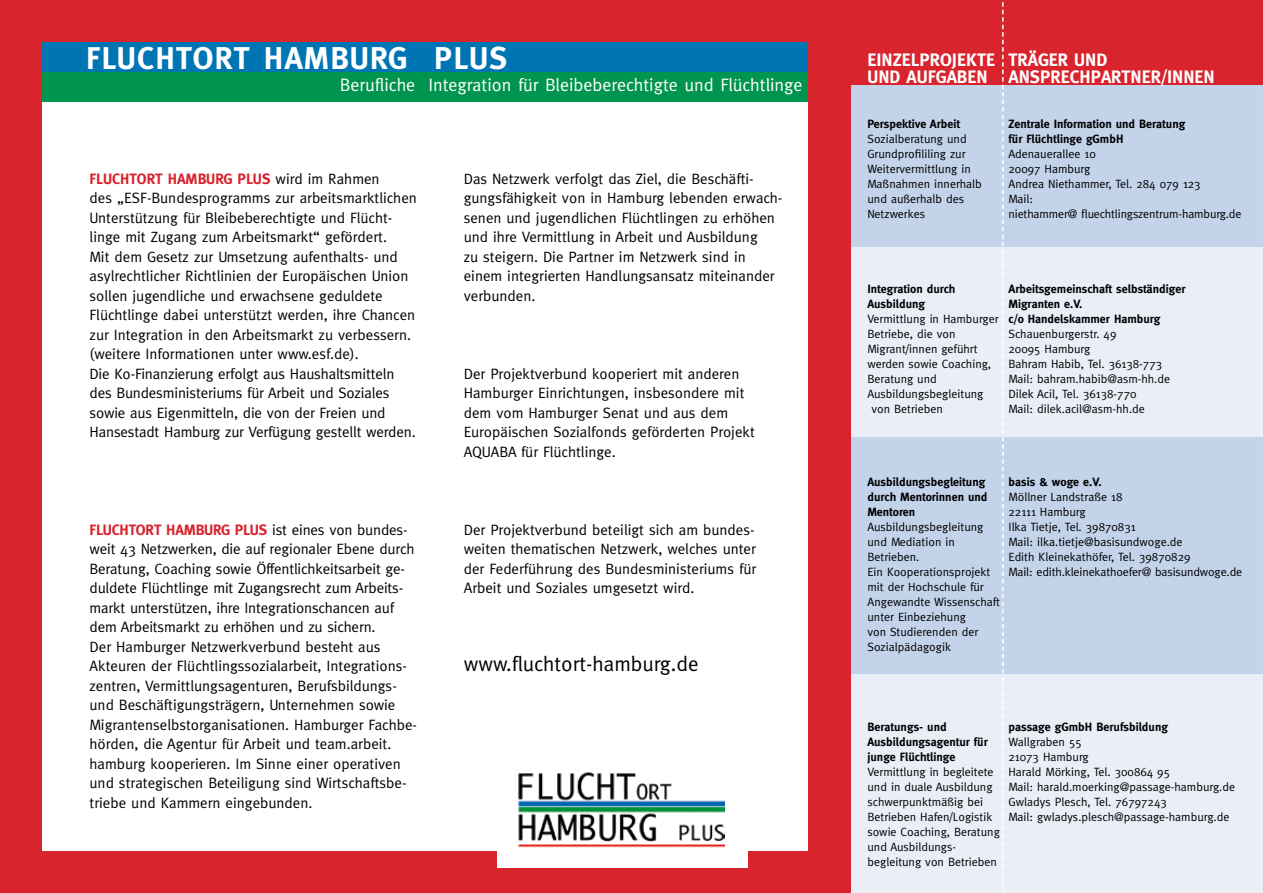
<style>
.page{position:relative;width:1263px;height:893px;background:#fff}
.page>*{position:absolute;margin:0;border:0;box-sizing:border-box;transform-origin:0 0}
.t1{font:700 31.5px "Meta";letter-spacing:.04em;color:#fff}
.t2{font:21px "Meta";color:#000}
.t3{font:18px "Meta";color:#fff}
.t4{font:700 18px/16.5px "Meta";color:#fff}
.t5{font:15px/19.5px "Meta";color:#000}
.t6{font:12px/15px "Meta";color:#000}
.t7{font:700 12px "Meta";color:#000}
.s1{font-weight:700;color:#d9232d}
.s2{font-weight:700}
</style>
<div class="page">
<div style="left:850px;top:85px;width:413px;height:808px;background:#e9eef7"></div>
<div style="left:850px;top:438px;width:413px;height:236px;background:#c3d3ea"></div>
<div style="left:850px;top:85px;width:413px;height:162px;background:#c3d3ea"></div>
<div style="left:850px;top:0;width:413px;height:85px;background:#d9232d"></div>
<div style="left:0;top:0;width:850px;height:893px;background:#d9232d"></div>
<div style="left:43px;top:43px;width:765px;height:807px;background:#fff"></div>
<div style="left:43px;top:43px;width:765px;height:29px;background:#0075b3"></div>
<div style="left:43px;top:72px;width:765px;height:30px;background:#00954e"></div>
<svg style="left:1002px;top:2px;width:1px;height:889px"></svg>
<div style="left:497px;top:770px;width:250px;height:97px;background:#fff"></div>
<img style="left:518px;top:772px;width:206px;height:76px">
<h1 class="t1" style="left:86px;top:40px;width:423px">Fluchtort Hamburg Plus</h1>
<p class="t4" style="left:867px;top:51px;width:241px">Einzelprojekte Träger und und AufgabenAn</p>
<p class="t4" style="left:1030px;top:68px;width:184px">sprechpartner/inn en</p>
<p class="t3" style="left:340px;top:75px;width:464px">Berufliche Integration für Bleibeberechtigte und Flüchtlinge</p>
<p class="t5" style="left:90px;top:169px;width:329px"><span class="s1">Fluchtort Hamburg Plus</span> wird im Rahmen<br>des „ESF-Bundesprogramms zur arbeitsmarktlichen Unterstützung für Bleibeberechtigte und Flücht&shy;linge mit Zugang zum Arbeitsmarkt“ gefördert.<br>Mit dem Gesetz zur Umsetzung aufenthalts- und asylrechtlicher Richtlinien der Europäischen Union sollen jugendliche und erwachsene geduldete Flüchtlinge dabei unterstützt werden, ihre Chancen zur Integration in den Arbeitsmarkt zu verbessern. (weitere Informationen unter www.esf.de).<br>Die Ko-Finanzierung erfolgt aus Haushaltsmitteln des Bundesministeriums für Arbeit und Soziales sowie aus Eigenmitteln, die von der Freien und Hansestadt Hamburg zur Verfügung gestellt werden.</p>
<p class="t5" style="left:90px;top:520px;width:329px"><span class="s1">Fluchtort Hamburg Plus</span> ist eines von bundes&shy;weit 43 Netzwerken, die auf regionaler Ebene durch Beratung, Coaching sowie Öffentlichkeitsarbeit ge&shy;duldete Flüchtlinge mit Zugangsrecht zum Arbeits&shy;markt unterstützen, ihre Integrationschancen auf dem Arbeitsmarkt zu erhöhen und zu sichern.<br>Der Hamburger Netzwerkverbund besteht aus Akteuren der Flüchtlingssozialarbeit, Integrations&shy;zentren, Vermittlungsagenturen, Berufsbildungs&shy;und Beschäftigungsträgern, Unternehmen sowie Migrantenselbst-organisa-tionen. Hamburger Fachbe&shy;hörden, die Agentur für Arbeit und team.arbeit. hamburg kooperieren. Im Sinne einer operativen und strategischen Beteiligung sind Wirtschaftsbe&shy;triebe und Kammern eingebunden.</p>
<p class="t5" style="left:464px;top:169px;width:320px">Das Netzwerk verfolgt das Ziel, die Beschäfti&shy;gungsfähigkeit von in Hamburg lebenden erwach&shy;senen und jugendlichen Flüchtlingen zu erhöhen und ihre Vermittlung in Arbeit und Ausbildung<br>zu steigern. Die Partner im Netzwerk sind in einem integrierten Handlungsansatz miteinander verbunden.</p>
<p class="t5" style="left:464px;top:364px;width:293px">Der Projektverbund kooperiert mit anderen Hamburger Einrichtungen, insbesondere mit dem vom Hamburger Senat und aus dem Europäischen Sozialfonds geförderten Projekt AQUABA für Flüchtlinge.</p>
<p class="t5" style="left:464px;top:520px;width:294px">Der Projektverbund beteiligt sich am bundes&shy;weiten thematischen Netzwerk, welches unter der Federführung des Bundesministeriums für Arbeit und Soziales umgesetzt wird.</p>
<h2 class="t2" style="left:464px;top:652px;width:236px">www.fluchtort-hamburg.de</h2>
<p class="t7" style="left:867px;top:116px;width:94px">Perspektive Arbeit</p>
<p class="t7" style="left:1008px;top:116px;width:179px">Zentrale Information und Beratung</p>
<p class="t6" style="left:867px;top:131px;width:101px">Sozialberatung und</p>
<p class="t7" style="left:1008px;top:131px;width:116px">für Flüchtlinge gGmbH</p>
<p class="t6" style="left:867px;top:146px;width:100px">Grundprofililing zur</p>
<p class="t6" style="left:1008px;top:146px;width:89px">Adenauerallee 10</p>
<p class="t6" style="left:867px;top:161px;width:105px">Weitervermittlung in</p>
<p class="t6" style="left:1008px;top:161px;width:83px">20097 Hamburg</p>
<p class="t6" style="left:867px;top:176px;width:116px">Maßnahmen innerhalb</p>
<p class="t6" style="left:1008px;top:176px;width:194px">Andrea Niethammer, Tel. 284 079 123</p>
<p class="t6" style="left:867px;top:191px;width:98px">und außerhalb des</p>
<p class="t6" style="left:1008px;top:191px;width:26px">Mail:</p>
<p class="t6" style="left:867px;top:206px;width:59px">Netzwerkes</p>
<p class="t6" style="left:1008px;top:206px;width:234px">niethammer@ fluechtlingszentrum-hamburg.de</p>
<p class="t7" style="left:867px;top:281px;width:122px">Integration durch A</p>
<p class="t7" style="left:1015px;top:281px;width:172px">rbeitsgemeinschaft selbständiger</p>
<p class="t7" style="left:867px;top:296px;width:59px">Ausbildung</p>
<p class="t6" style="left:867px;top:296px;width:295px;text-indent:141px"><span class="s2">Migranten e.V.<br></span>Vermittlung in Hamburger <span class="s2">c/o Handelskammer Hamburg<br></span>Betriebe, die von</p>
<p class="t6" style="left:1008px;top:326px;width:109px">Schauenburgerstr. 49</p>
<p class="t6" style="left:867px;top:341px;width:112px">Migrant/innen geführt</p>
<p class="t6" style="left:1008px;top:341px;width:83px">20095 Hamburg</p>
<p class="t6" style="left:867px;top:356px;width:125px">werden sowie Coaching,</p>
<p class="t6" style="left:1008px;top:356px;width:155px">Bahram Habib, Tel. 36138-773</p>
<p class="t6" style="left:867px;top:371px;width:71px">Beratung und</p>
<p class="t6" style="left:1008px;top:371px;width:163px">Mail: bahram.habib@asm-hh.de</p>
<p class="t6" style="left:867px;top:386px;width:117px">Ausbildungsbegleitung</p>
<p class="t6" style="left:1008px;top:386px;width:129px">Dilek Acil, Tel. 36138-770</p>
<p class="t6" style="left:871px;top:401px;width:73px">von Betrieben</p>
<p class="t6" style="left:1008px;top:401px;width:138px">Mail: dilek.acil@asm-hh.de</p>
<p class="t7" style="left:867px;top:475px;width:120px">Ausbildungsbegleitung</p>
<p class="t7" style="left:1008px;top:475px;width:95px">basis &amp; woge e.V.</p>
<p class="t7" style="left:867px;top:490px;width:122px">durch Mentorinnen und</p>
<p class="t6" style="left:1008px;top:489px;width:115px">Möllner Landstraße 18</p>
<p class="t7" style="left:867px;top:505px;width:49px">Mentoren</p>
<p class="t6" style="left:1008px;top:504px;width:79px">22111 Hamburg</p>
<p class="t6" style="left:867px;top:519px;width:117px">Ausbildungsbegleitung</p>
<p class="t6" style="left:1008px;top:519px;width:129px">Ilka Tietje, Tel. 39870831</p>
<p class="t6" style="left:867px;top:534px;width:89px">und Mediation in</p>
<p class="t6" style="left:1008px;top:534px;width:176px">Mail: ilka.tietje@basisundwoge.de</p>
<p class="t6" style="left:867px;top:549px;width:53px">Betrieben.</p>
<p class="t6" style="left:1008px;top:549px;width:183px">Edith Kleinekathöfer, Tel. 39870829</p>
<p class="t6" style="left:867px;top:564px;width:124px">Ein Kooperationsprojekt</p>
<p class="t6" style="left:1008px;top:564px;width:235px">Mail: edith.kleinekathoefer@ basisundwoge.de</p>
<p class="t6" style="left:867px;top:579px;width:134px">mit der Hochschule für<br>Angewandte Wissenschaft unter Einbeziehung<br>von Studierenden der<br>Sozialpädagogik</p>
<p class="t7" style="left:867px;top:719px;width:81px">Beratungs- und</p>
<p class="t7" style="left:1008px;top:719px;width:161px">passage gGmbH Berufsbildung</p>
<p class="t7" style="left:867px;top:734px;width:122px">Ausbildungsagentur für</p>
<p class="t6" style="left:1008px;top:734px;width:75px">Wallgraben 55</p>
<p class="t7" style="left:867px;top:749px;width:90px">junge Flüchtlinge</p>
<p class="t6" style="left:867px;top:749px;width:304px;text-indent:141px">21073 Hamburg<br>Vermittlung in begleitete Harald Mörking, Tel. 300864 95 und in duale Ausbildung</p>
<p class="t6" style="left:1008px;top:779px;width:228px">Mail: harald.moerking@passage-hamburg.de</p>
<p class="t6" style="left:867px;top:794px;width:117px">schwerpunktmäßig bei</p>
<p class="t6" style="left:1008px;top:794px;width:160px">Gwladys Plesch, Tel. 76797243</p>
<p class="t6" style="left:867px;top:809px;width:126px">Betrieben Hafen/Logistik</p>
<p class="t6" style="left:1008px;top:809px;width:222px">Mail: gwladys.plesch@passage-hamburg.de</p>
<p class="t6" style="left:867px;top:824px;width:134px">sowie Coaching, Beratung und Ausbildungs&shy;begleitung von Betrieben</p>
</div>
